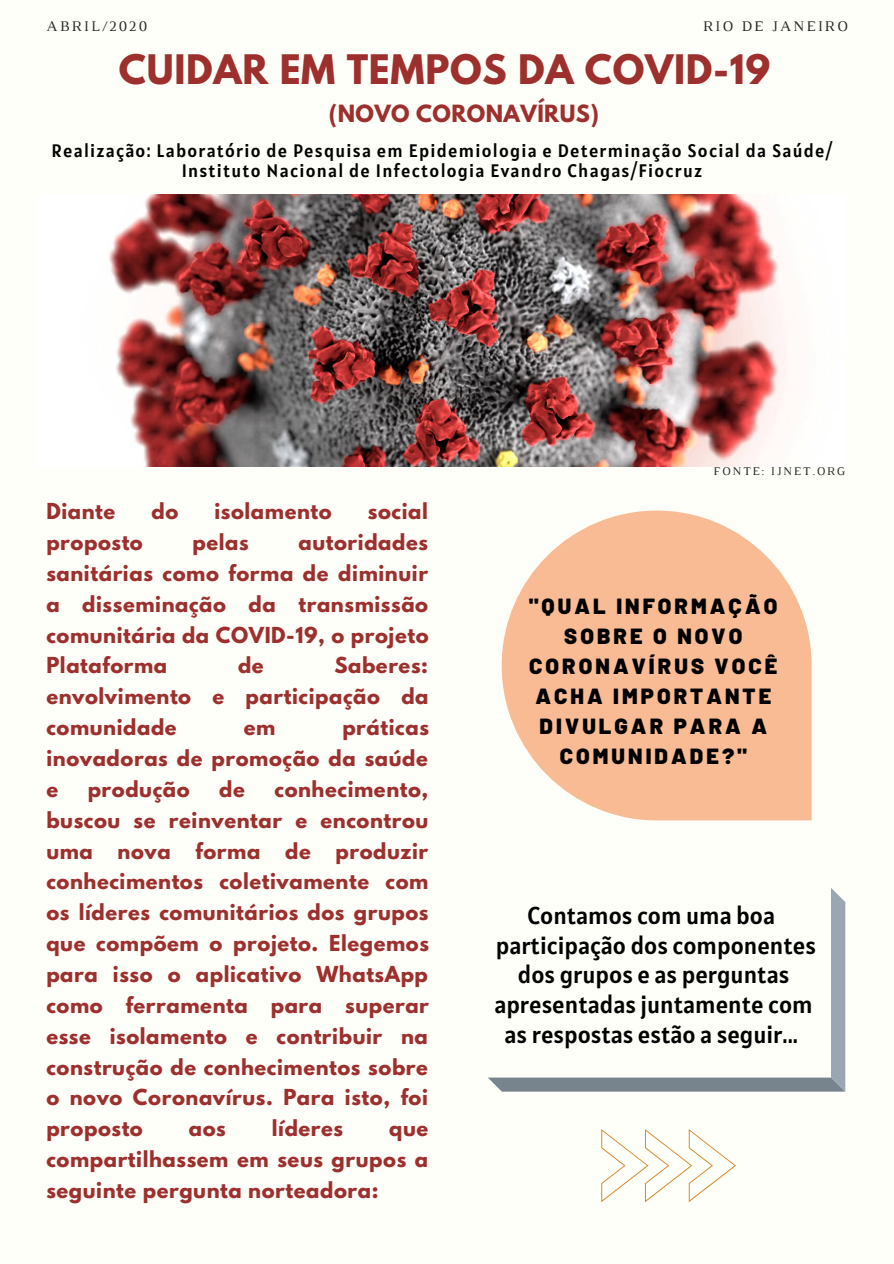
<style>
.page{position:relative;width:894px;height:1264px;background:#fff}
.page>*{position:absolute;margin:0;border:0;box-sizing:border-box;transform-origin:0 0}
.t1{font:700 36px "League Spartan";letter-spacing:.02em;color:#9d2f2d}
.t2{font:24.15px/29.7px "Alatsi";color:#000;text-align:center}
.t3{font:900 21.9px/30px "Barlow";letter-spacing:.14em;color:#000;text-align:center}
.t4{font:700 21px "League Spartan";letter-spacing:.02em;color:#9d2f2d}
.t5{font:700 19.5px/30.9px "League Spartan";letter-spacing:.03em;color:#9d2f2d;text-align:justify}
.t6{font:18px/20.2px "Alatsi";letter-spacing:.07em;color:#000;text-align:center}
.t7{font:15px "Luthier";letter-spacing:.14em;color:#222}
.t8{font:12px "Luthier";letter-spacing:.14em;color:#222}
</style>
<div class="page">
<div style="left:0;top:0;width:893px;height:1263px;background:#fffff9"></div>
<img style="left:109px;top:195px;width:677px;height:271px">
<svg style="left:501px;top:510px;width:310px;height:310px;fill:#f8bb94"></svg>
<svg style="left:487px;top:888px;width:358px;height:203px;background:#8c98a1"></svg>
<svg style="left:487px;top:888px;width:343px;height:189px"></svg>
<svg style="left:601px;top:1129px;width:134px;height:73px"></svg>
<p class="t7" style="left:47px;top:20px;width:102px">ABRIL/2020</p>
<p class="t7" style="left:702px;top:20px;width:146px">RIO DE JANEIRO</p>
<h1 class="t1" style="left:119px;top:52px;width:652px">CUIDAR EM TEMPOS DA COVID-19</h1>
<p class="t4" style="left:329px;top:103px;width:271px">(NOVO CORONAVÍRUS)</p>
<p class="t6" style="left:51px;top:140px;width:782px">Realização: Laboratório de Pesquisa em Epidemiologia e Determinação Social da Saúde/<br>Instituto Nacional de Infectologia Evandro Chagas/Fiocruz</p>
<p class="t5" style="left:46px;top:498px;width:70px">Diante</p>
<p class="t5" style="left:151px;top:498px;width:28px">do</p>
<p class="t5" style="left:214px;top:498px;width:119px">isolamento</p>
<p class="t5" style="left:368px;top:498px;width:62px">social</p>
<p class="t5" style="left:46px;top:529px;width:98px">proposto</p>
<p class="t5" style="left:192px;top:529px;width:58px">pelas</p>
<p class="t5" style="left:46px;top:529px;width:383px;text-indent:252px">autoridades sanitárias como forma de diminuir a disseminação da transmissão comunitária da COVID-19, o projeto Plataforma</p>
<p class="t5" style="left:46px;top:652px;width:383px;text-indent:288px">Saberes: envolvimento e participação da comunidade</p>
<p class="t5" style="left:238px;top:652px;width:27px">de</p>
<p class="t5" style="left:46px;top:714px;width:384px;text-indent:296px">práticas inovadoras de promoção da saúde e</p>
<p class="t5" style="left:244px;top:714px;width:33px">em</p>
<p class="t5" style="left:46px;top:776px;width:383px;text-indent:228px">conhecimento, buscou se reinventar e encontrou uma</p>
<p class="t5" style="left:88px;top:776px;width:103px">produção</p>
<p class="t5" style="left:219px;top:776px;width:27px">de</p>
<p class="t5" style="left:118px;top:837px;width:55px">nova</p>
<p class="t5" style="left:195px;top:837px;width:66px">forma</p>
<p class="t5" style="left:285px;top:837px;width:27px">de</p>
<p class="t5" style="left:46px;top:837px;width:384px;text-indent:289px">produzir conhecimentos coletivamente com os líderes comunitários dos grupos que compõem o projeto. Elegemos para isso o aplicativo WhatsApp como ferramenta para superar esse isolamento e contribuir na construção de conhecimentos sobre o novo Coronavírus. Para isto, foi proposto</p>
<p class="t5" style="left:189px;top:1115px;width:38px">aos</p>
<p class="t5" style="left:272px;top:1115px;width:73px">líderes</p>
<p class="t5" style="left:46px;top:1115px;width:383px;text-indent:343px">que compartilhassem em seus grupos a seguinte pergunta norteadora:</p>
<p class="t8" style="left:713px;top:466px;width:133px">FONTE: IJNET.ORG</p>
<p class="t3" style="left:529px;top:589px;width:250px">"QUAL INFORMAÇÃO<br>SOBRE O NOVO<br>CORONAVÍRUS VOCÊ<br>ACHA IMPORTANTE<br>DIVULGAR PARA A<br>COMUNIDADE?"</p>
<p class="t2" style="left:494px;top:900px;width:323px">Contamos com uma boa participação dos componentes dos grupos e as perguntas apresentadas juntamente com as respostas estão a seguir...</p>
</div>
